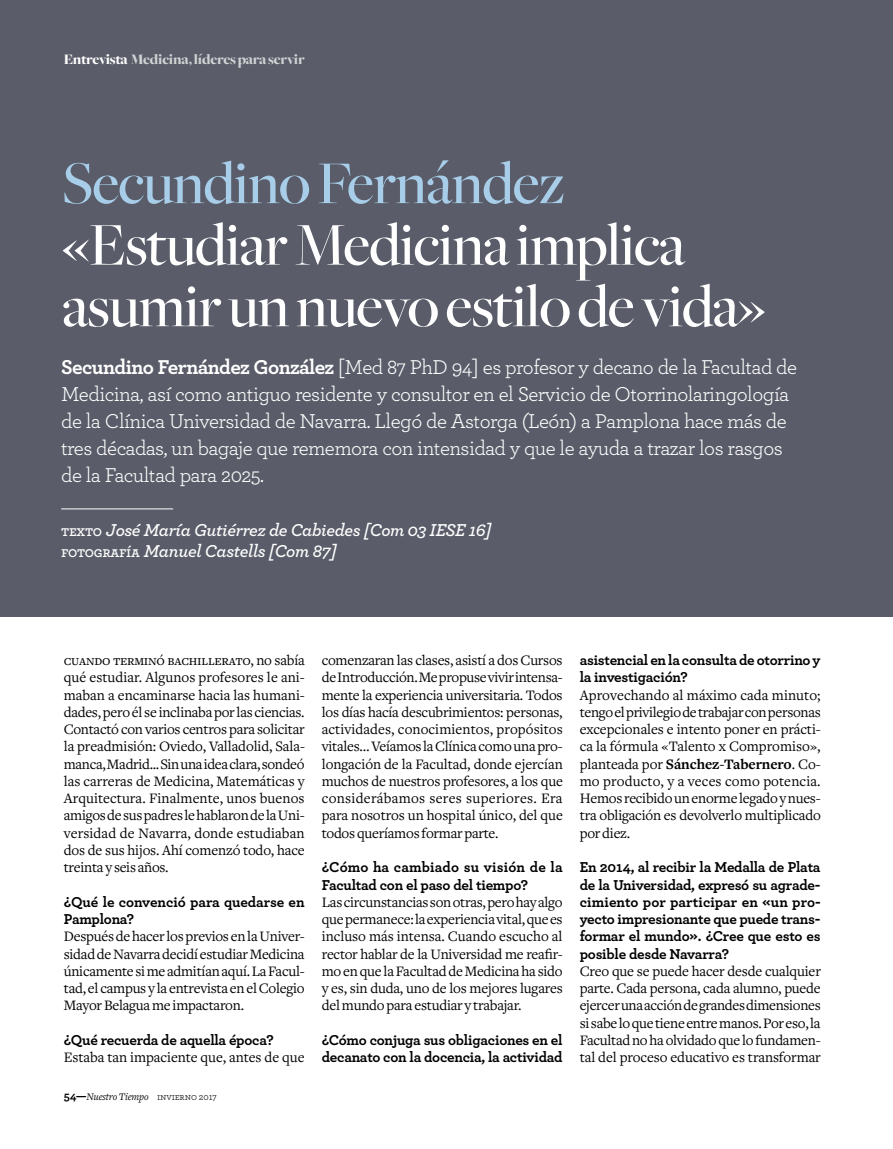
<style>
.page{position:relative;width:893px;height:1149px;background:#fff}
.page>*{position:absolute;margin:0;border:0;box-sizing:border-box;transform-origin:0 0}
.t1{font:500 63px/61.5px "Freight Big";letter-spacing:-.01em;color:#fff}
.t2{font:500 63px "Freight Big";letter-spacing:-.01em;color:#a7cde9}
.t3{font:21px/27px "Archer";letter-spacing:-.025em;color:#fff}
.t4{font:italic 600 18px/21px "Archer";letter-spacing:-.02em;color:#fff}
.t5{font:15px/17.2px "Freight Text";letter-spacing:-.015em;color:#000;text-align:justify}
.t6{font:700 15px/17.2px "Archer";letter-spacing:-.015em;color:#000}
.t7{font:900 15px "Freight Big";letter-spacing:-.015em;color:#d1d3d4}
.t8{font:15px "Freight Text Book SC";letter-spacing:-.015em;color:#000}
.t9{font:italic 10.5px "Freight Text";letter-spacing:-.01em;color:#000}
.s1{color:#fff}
.s2{font-weight:700}
.s3{font-family:"Archer Semibold SC";font-weight:400;font-style:normal;font-size:15px}
.s4{font-family:"Freight Text"}
.s5{font-family:"Archer";font-weight:700;font-style:normal;font-size:12px}
.s6{font-family:"Archer Book SC";font-style:normal;font-size:9.75px}
.s7{font-family:"Archer";font-style:normal;font-size:9.75px}
</style>
<div class="page">
<div style="left:0;top:0;width:893px;height:616px;background:#5a5d69"></div>
<hr style="left:61px;top:508px;width:112px;height:1px;background:#fff">
<p class="t7" style="left:64px;top:51px;width:242px"><span class="s1">Entrevista</span> Medicina, líderes para servir</p>
<h1 class="t2" style="left:62px;top:149px;width:504px">Secundino Fernández</h1>
<h1 class="t1" style="left:62px;top:215px;width:705px">«Estudiar Medicina implica asumir un nuevo estilo de vida»</h1>
<p class="t3" style="left:61px;top:353px;width:738px"><span class="s2">Secundino Fernández González</span> [Med 87 PhD 94] es profesor y decano de la Facultad de Medicina, así como antiguo residente y consultor en el Servicio de Otorrinolaringología de la Clínica Universidad de Navarra. Llegó de Astorga (León) a Pamplona hace más de tres décadas, un bagaje que rememora con intensidad y que le ayuda a trazar los rasgos de la Facultad para 2025.</p>
<p class="t4" style="left:61px;top:519px;width:432px"><span class="s3">texto</span> José María Gutiérrez de Cabiedes [Com 03 IESE 16] <span class="s3">fotografía</span> Manuel Castells [Com 87]</p>
<p class="t8" style="left:64px;top:651px;width:242px">cuando terminó bachillerato<span class="s4">, no sabía</span></p>
<p class="t5" style="left:64px;top:669px;width:243px">qué estudiar. Algunos profesores le ani&shy;maban a encaminarse hacia las humani&shy;dades, pero él se inclinaba por las ciencias.<br>Contactó con varios centros para solicitar la preadmisión: Oviedo, Valladolid, Sala&shy;manca, Madrid... Sin una idea clara, sondeó las carreras de Medicina, Matemáticas y Arquitectura. Finalmente, unos buenos amigos de sus padres le hablaron de la Uni&shy;versidad de Navarra, donde estudiaban dos de sus hijos. Ahí comenzó todo, hace treinta y seis años.</p>
<p class="t6" style="left:64px;top:892px;width:242px">¿Qué le convenció para quedarse en<br>Pamplona?</p>
<p class="t5" style="left:64px;top:927px;width:242px">Después de hacer los previos en la Univer&shy;sidad de Navarra decidí estudiar Medicina únicamente si me admitían aquí. La Facul&shy;tad, el campus y la entrevista en el Colegio Mayor Belagua me impactaron.</p>
<p class="t6" style="left:64px;top:1030px;width:211px">¿Qué recuerda de aquella época?</p>
<p class="t5" style="left:64px;top:1048px;width:242px">Estaba tan impaciente que, antes de que</p>
<p class="t9" style="left:64px;top:1090px;width:154px"><span class="s5">54—</span>Nuestro Tiempo <span class="s6">invierno</span> <span class="s7">2017</span></p>
<p class="t5" style="left:322px;top:651px;width:243px">comenzaran las clases, asistí a dos Cursos de Introducción. Me propuse vivir intensa&shy;mente la experiencia universitaria. Todos los días hacía descubrimientos: personas, actividades, conocimientos, propósitos vitales… Veíamos la Clínica como una pro&shy;longación de la Facultad, donde ejercían muchos de nuestros profesores, a los que considerábamos seres superiores. Era para nosotros un hospital único, del que todos queríamos formar parte.</p>
<p class="t6" style="left:322px;top:858px;width:242px">¿Cómo ha cambiado su visión de la<br>Facultad con el paso del tiempo?</p>
<p class="t5" style="left:322px;top:893px;width:243px">Las circunstancias son otras, pero hay algo que permanece: la experiencia vital, que es incluso más intensa. Cuando escucho al rector hablar de la Universidad me reafir&shy;mo en que la Facultad de Medicina ha sido y es, sin duda, uno de los mejores lugares del mundo para estudiar y trabajar.</p>
<p class="t6" style="left:322px;top:1030px;width:242px">¿Cómo conjuga sus obligaciones en el decanato con la docencia, la actividad</p>
<p class="t6" style="left:580px;top:651px;width:242px">asistencial en la consulta de otorrino y la investigación?</p>
<p class="t5" style="left:580px;top:686px;width:243px">Aprovechando al máximo cada minuto; tengo el privilegio de trabajar con personas excepcionales e intento poner en prácti&shy;ca la fórmula «Talento x Compromiso», planteada por <span class="s2">Sánchez-Tabernero</span>. Co&shy;mo producto, y a veces como potencia.<br>Hemos recibido un enorme legado y nues&shy;tra obligación es devolverlo multiplicado por diez.</p>
<p class="t6" style="left:580px;top:858px;width:242px;text-align:justify">En 2014, al recibir la Medalla de Plata de la Universidad, expresó su agrade&shy;cimiento por participar en «un pro&shy;yecto impresionante que puede trans&shy;formar el mundo». ¿Cree que esto es posible desde Navarra?</p>
<p class="t5" style="left:580px;top:962px;width:243px">Creo que se puede hacer desde cualquier parte. Cada persona, cada alumno, puede ejercer una acción de grandes dimensiones si sabe lo que tiene entre manos. Por eso, la Facultad no ha olvidado que lo fundamen&shy;tal del proceso educativo es transformar</p>
</div>
